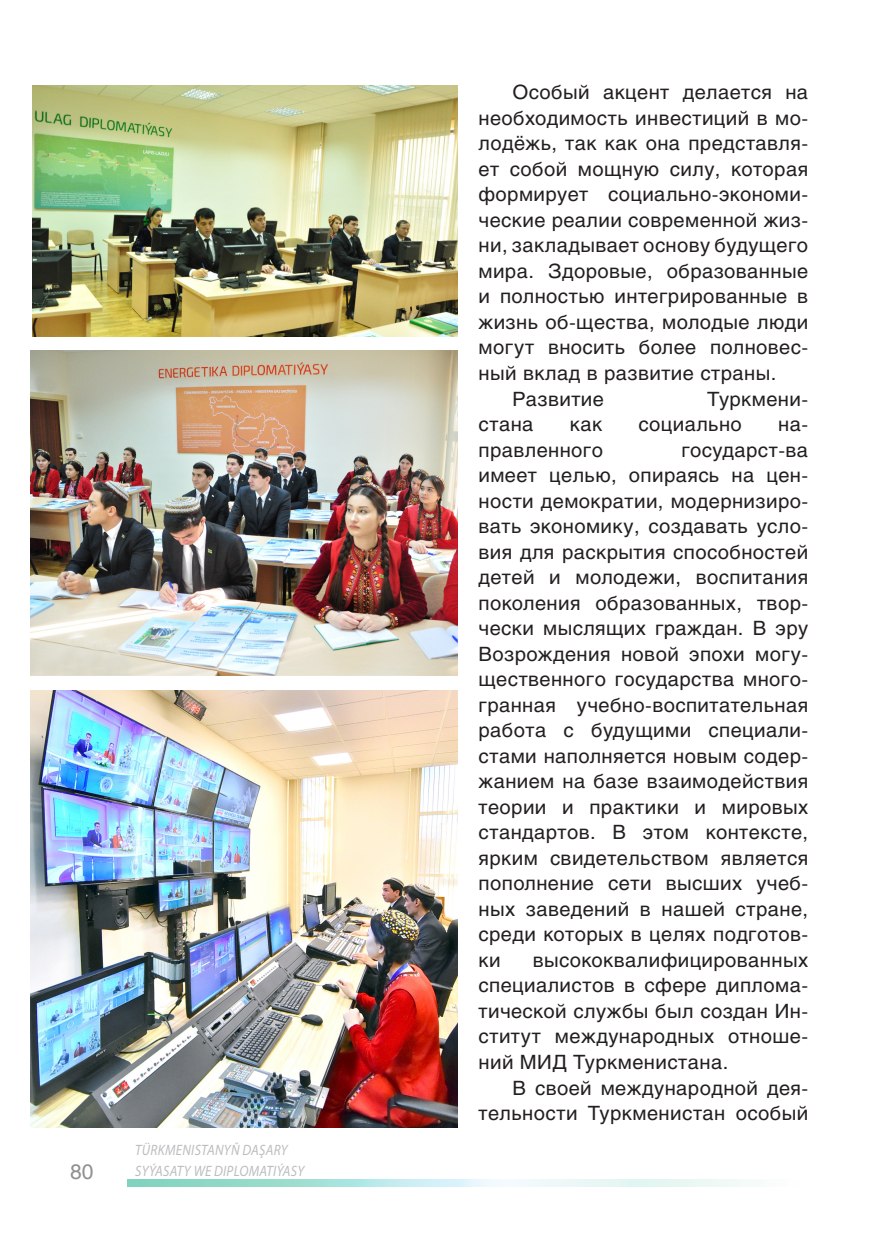
<style>
.page{position:relative;width:872px;height:1234px;background:#fff}
.page>*{position:absolute;margin:0;border:0;box-sizing:border-box;transform-origin:0 0}
.t1{font:21px "Helvetica";color:#8e9091}
.Esasy_Tekst_RU{font:19.5px/25.5px "Helios";letter-spacing:.02em;color:#231f20;text-align:justify}
.t2{font:italic 15px/21px "Myriad Pro";letter-spacing:.02em;color:#bcbdc0;scale:.9 1}
</style>
<div class="page">
<svg style="left:128px;top:1179px;width:620px;height:6px"></svg>
<img style="left:31px;top:690px;width:426px;height:436px">
<img style="left:31px;top:350px;width:426px;height:325px">
<img style="left:32px;top:85px;width:425px;height:251px">
<p class="t1" style="left:70px;top:1158px;width:25px">80</p>
<p class="t2" style="left:135px;top:1138px;width:189px">TÜRKMENISTANYŇ DAŞARY<br>SYÝASATY WE DIPLOMATIÝASY</p>
<p class="Esasy_Tekst_RU" style="left:478px;top:79px;width:331px;text-indent:34px">Особый акцент делается на необходимость инвестиций в мо&shy;лодёжь, так как она представля&shy;ет собой мощную силу, которая формирует социально-экономи&shy;ческие реалии современной жиз&shy;ни, закладывает основу будущего мира. Здоровые, образованные и полностью интегрированные в жизнь об-щества, молодые люди могут вносить более полновес&shy;ный вклад в развитие страны.</p>
<p class="Esasy_Tekst_RU" style="left:512px;top:385px;width:93px">Развитие</p>
<p class="Esasy_Tekst_RU" style="left:707px;top:385px;width:102px">Туркмени-</p>
<p class="Esasy_Tekst_RU" style="left:478px;top:410px;width:56px">стана</p>
<p class="Esasy_Tekst_RU" style="left:570px;top:410px;width:34px">как</p>
<p class="Esasy_Tekst_RU" style="left:638px;top:410px;width:105px">социально</p>
<p class="Esasy_Tekst_RU" style="left:778px;top:410px;width:31px">на-</p>
<p class="Esasy_Tekst_RU" style="left:478px;top:436px;width:126px">правленного</p>
<p class="Esasy_Tekst_RU" style="left:478px;top:436px;width:331px;text-indent:203px">государст-ва имеет целью, опираясь на цен&shy;ности демократии, модернизиро&shy;вать экономику, создавать усло&shy;вия для раскрытия способностей детей и молодежи, воспитания поколения образованных, твор&shy;чески мыслящих граждан. В эру Возрождения новой эпохи могу&shy;щественного государства много&shy;гранная учебно-воспитательная работа с будущими специали&shy;стами наполняется новым содер&shy;жанием на базе взаимодействия теории и практики и мировых стандартов. В этом контексте, ярким свидетельством является пополнение сети высших учеб&shy;ных заведений в нашей стране, среди которых в целях подготов&shy;ки</p>
<p class="Esasy_Tekst_RU" style="left:478px;top:946px;width:331px;text-indent:54px">высококвалифицированных специалистов в сфере диплома&shy;тической службы был создан Ин&shy;ститут международных отноше&shy;ний МИД Туркменистана.</p>
<p class="Esasy_Tekst_RU" style="left:478px;top:1073px;width:331px;text-align:right">В своей международной дея&shy;тельности Туркменистан особый</p>
</div>
